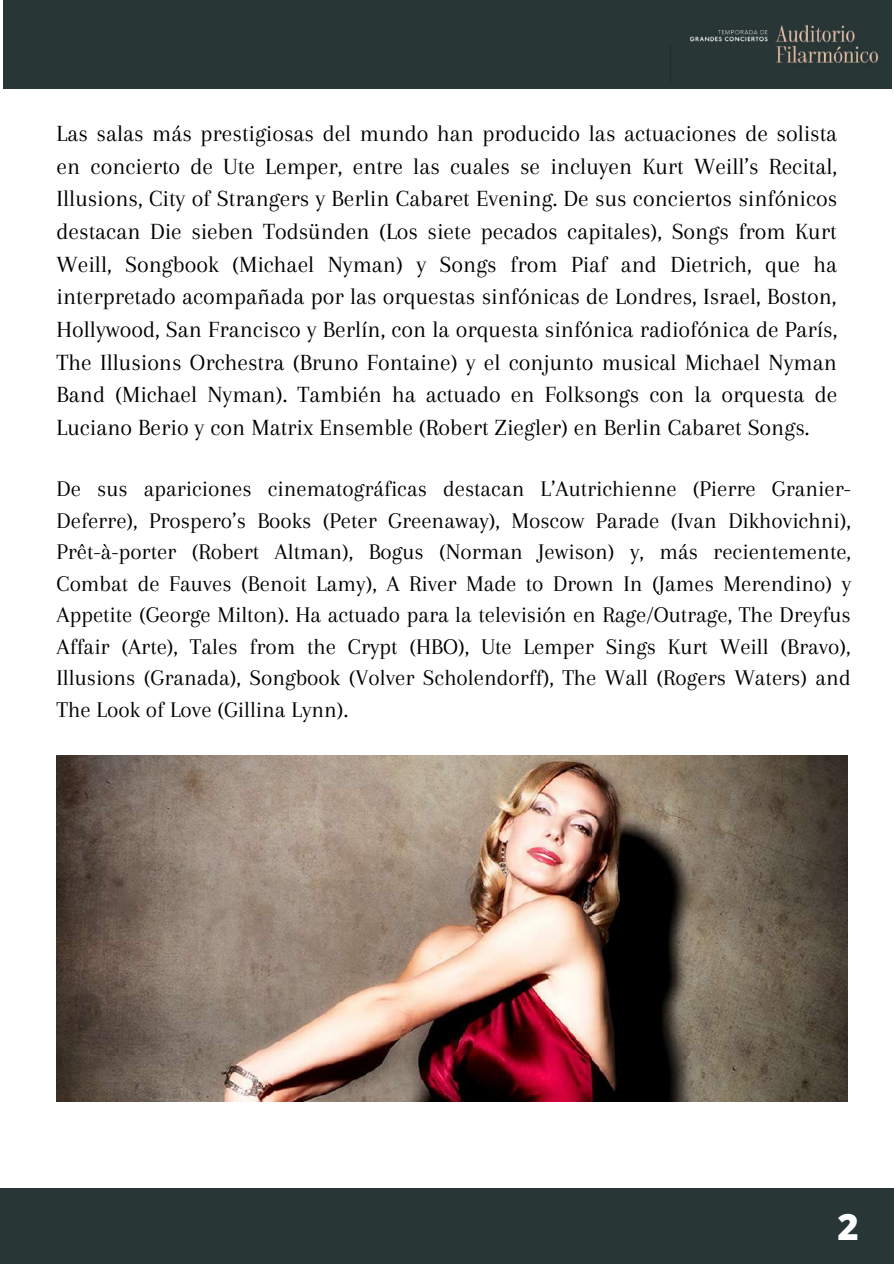
<style>
.page{position:relative;width:894px;height:1264px;background:#fff}
.page>*{position:absolute;margin:0;border:0;box-sizing:border-box;transform-origin:0 0}
.t1{font:800 36.3px "Open Sans";color:#fff}
.t2{font:24px/32.7px "Arapey";color:#000;text-align:justify}
.t3{font:23.25px/31.5px "Arapey";color:#000;text-align:justify}
</style>
<div class="page">
<div style="left:3px;top:0;width:887px;height:89px;background:#283636"></div>
<img style="left:661px;top:19px;width:231px;height:50px">
<div style="left:670px;top:45px;width:100px;height:39px;background:#283636"></div>
<div style="left:0;top:1188px;width:893px;height:75px;background:#283636"></div>
<img style="left:57px;top:755px;width:790px;height:346px">
<p class="t2" style="left:57px;top:117px;width:782px">Las salas más prestigiosas del mundo han producido las actuaciones de solista en concierto de Ute Lemper, entre las cuales se incluyen Kurt Weill’s Recital, Illusions, City of Strangers y Berlin Cabaret Evening. De sus conciertos sinfónicos destacan Die sieben Todsünden (Los siete pecados capitales), Songs from Kurt Weill, Songbook (Michael Nyman) y Songs from Piaf and Dietrich, que ha interpretado acompañada por las orquestas sinfónicas de Londres, Israel, Boston, Hollywood, San Francisco y Berlín, con la orquesta sinfónica radiofónica de París, The Illusions Orchestra (Bruno Fontaine) y el conjunto musical Michael Nyman Band (Michael Nyman). También ha actuado en Folksongs con la orquesta de Luciano Berio y con Matrix Ensemble (Robert Ziegler) en Berlin Cabaret Songs.</p>
<p class="t3" style="left:57px;top:473px;width:795px">De sus apariciones cinematográficas destacan L’Autrichienne (Pierre Granier-Deferre), Prospero’s Books (Peter Greenaway), Moscow Parade (Ivan Dikhovichni), Prêt-à-porter (Robert Altman), Bogus (Norman Jewison) y, más recientemente, Combat de Fauves (Benoit Lamy), A River Made to Drown In (James Merendino) y Appetite (George Milton). Ha actuado para la televisión en Rage/Outrage, The Dreyfus Affair (Arte), Tales from the Crypt (HBO), Ute Lemper Sings Kurt Weill (Bravo), Illusions (Granada), Songbook (Volver Scholendorff), The Wall (Rogers Waters) and The Look of Love (Gillina Lynn).</p>
<h1 class="t1" style="left:837px;top:1201px;width:23px">2</h1>
</div>
